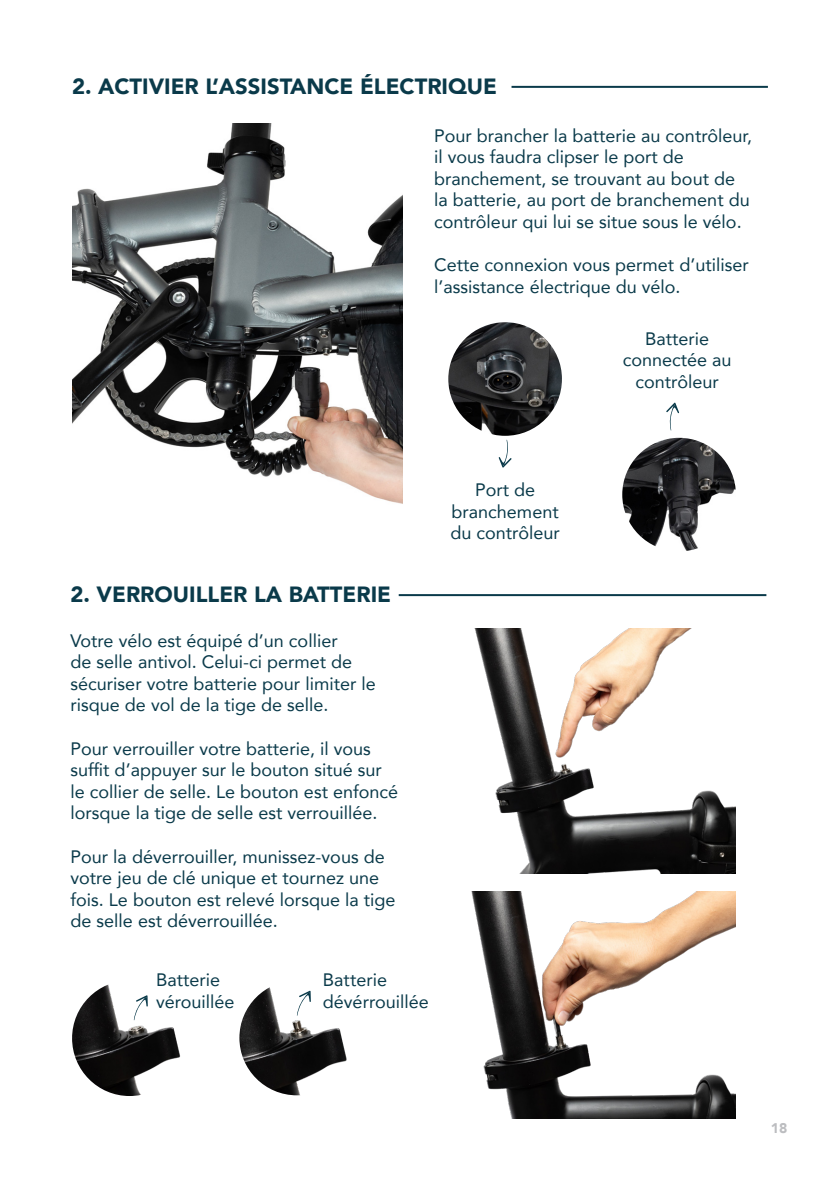
<style>
.page{position:relative;width:840px;height:1191px;background:#fff}
.page>*{position:absolute;margin:0;border:0;box-sizing:border-box;transform-origin:0 0}
.t1{font:900 22px "Avenir";color:#0a3a4a}
.t2{font:18px/21.6px "Avenir";color:#0a3a4a}
.t3{font:900 14px "Avenir";color:#bcbdc0}
</style>
<div class="page">
<hr style="left:511px;top:86px;width:256px;height:2px;background:#0a3a4a">
<img style="left:72px;top:123px;width:331px;height:381px">
<hr style="left:398px;top:594px;width:368px;height:2px;background:#0a3a4a">
<img style="left:474px;top:628px;width:261px;height:246px">
<img style="left:471px;top:891px;width:264px;height:228px">
<img style="left:239px;top:980px;width:115px;height:115px;border-radius:57px">
<img style="left:72px;top:980px;width:115px;height:116px;border-radius:58px">
<svg style="left:134px;top:995px;width:14px;height:25px"></svg>
<svg style="left:297px;top:990px;width:14px;height:25px"></svg>
<img style="left:448px;top:322px;width:113px;height:114px;border-radius:57px">
<img style="left:622px;top:438px;width:113px;height:113px;border-radius:57px">
<svg style="left:498px;top:439px;width:13px;height:29px"></svg>
<svg style="left:666px;top:402px;width:13px;height:28px"></svg>
<p class="t1" style="left:72px;top:67px;width:426px">2. ACTIVIER L’ASSISTANCE ÉLECTRIQUE</p>
<p class="t2" style="left:434px;top:124px;width:319px">Pour brancher la batterie au contrôleur, il vous faudra clipser le port de branchement, se trouvant au bout de la batterie, au port de branchement du contrôleur qui lui se situe sous le vélo.</p>
<p class="t2" style="left:434px;top:254px;width:316px">Cette connexion vous permet d’utiliser l’assistance électrique du vélo.</p>
<p class="t1" style="left:70px;top:576px;width:322px">2. VERROUILLER LA BATTERIE</p>
<p class="t2" style="left:70px;top:629px;width:306px">Votre vélo est équipé d’un collier<br>de selle antivol. Celui-ci permet de sécuriser votre batterie pour limiter le risque de vol de la tige de selle.</p>
<p class="t2" style="left:70px;top:737px;width:329px">Pour verrouiller votre batterie, il vous suffit d’appuyer sur le bouton situé sur le collier de selle. Le bouton est enfoncé lorsque la tige de selle est verrouillée.</p>
<p class="t2" style="left:70px;top:845px;width:326px">Pour la déverrouiller, munissez-vous de votre jeu de clé unique et tournez une fois. Le bouton est relevé lorsque la tige de selle est déverrouillée.</p>
<p class="t2" style="left:156px;top:968px;width:66px">Batterie</p>
<p class="t2" style="left:156px;top:990px;width:80px">vérouillée</p>
<p class="t2" style="left:323px;top:968px;width:66px">Batterie</p>
<p class="t2" style="left:323px;top:990px;width:107px">dévérrouillée</p>
<p class="t2" style="left:450px;top:478px;width:111px;text-align:center">Port de branchement du contrôleur</p>
<p class="t2" style="left:644px;top:327px;width:66px">Batterie</p>
<p class="t2" style="left:622px;top:349px;width:110px;text-align:center">connectée au contrôleur</p>
<p class="t3" style="left:770px;top:1116px;width:18px">18</p>
</div>
